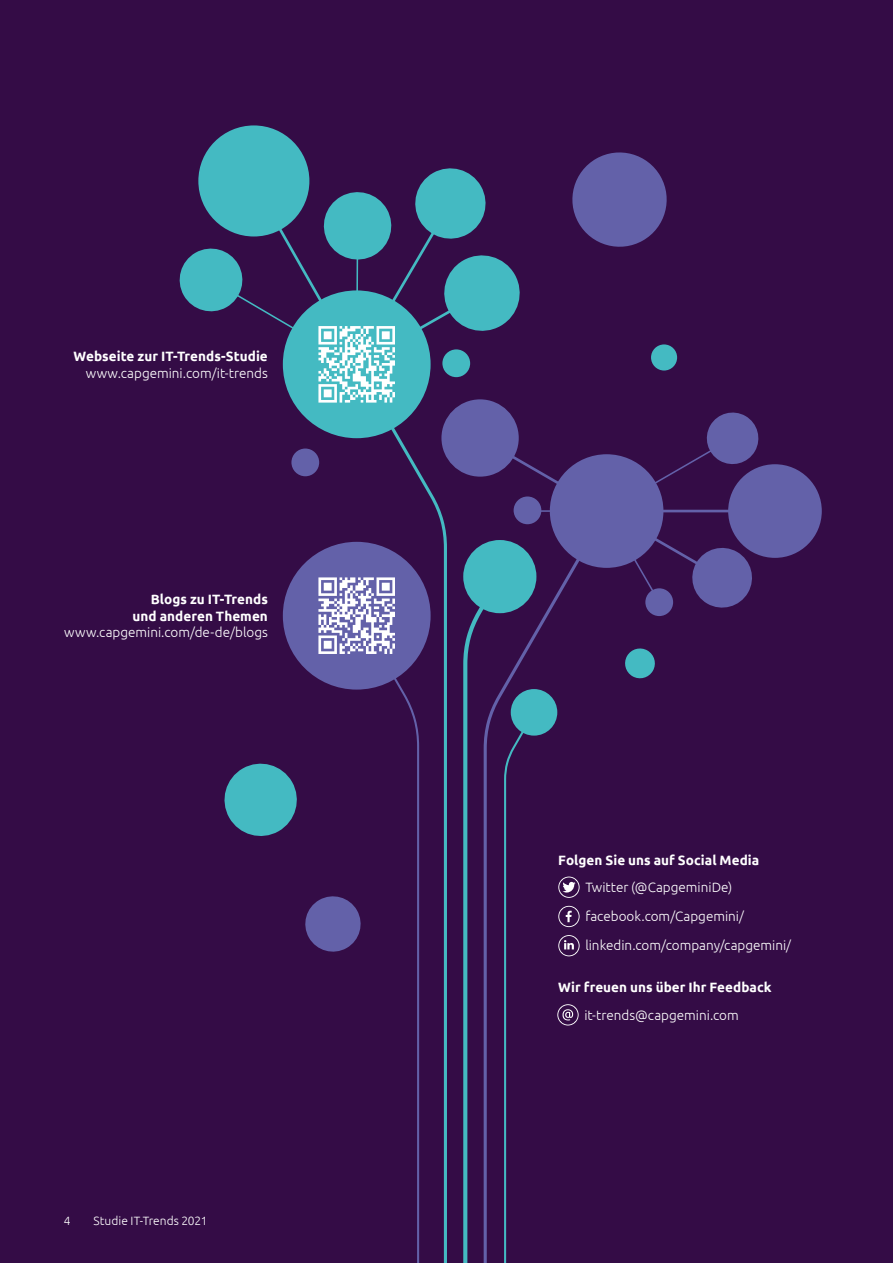
<style>
.page{position:relative;width:893px;height:1263px;background:#340c46}
.page>*{position:absolute;margin:0;border:0;box-sizing:border-box;transform-origin:0 0}
.t1{font:300 13.5px/29.2px "Ubuntu";color:#fff}
.t2{font:700 13.5px/16.5px "Ubuntu";letter-spacing:.005em;color:#fff;text-align:right}
.t3{font:300 12px "Ubuntu";letter-spacing:.005em;color:#fff}
</style>
<div class="page">
<svg style="left:330px;top:405px;width:117px;height:858px"></svg>
<svg style="left:338px;top:657px;width:81px;height:606px"></svg>
<div style="left:651px;top:344px;width:26px;height:26px;background:#44bac2;border-radius:50%"></div>
<svg style="left:572px;top:152px;width:95px;height:95px"></svg>
<div style="left:283px;top:290px;width:148px;height:148px;background:#44bac2;border-radius:50%"></div>
<div style="left:283px;top:542px;width:148px;height:148px;background:#6361a9;border-radius:50%"></div>
<div style="left:198px;top:125px;width:111px;height:111px;background:#44bac2;border-radius:50%"></div>
<div style="left:441px;top:399px;width:78px;height:78px;background:#6361a9;border-radius:50%"></div>
<div style="left:728px;top:464px;width:94px;height:94px;background:#6361a9;border-radius:50%"></div>
<svg style="left:179px;top:163px;width:341px;height:240px"></svg>
<svg style="left:318px;top:577px;width:77px;height:77px"></svg>
<svg style="left:224px;top:763px;width:73px;height:73px"></svg>
<svg style="left:305px;top:892px;width:59px;height:63px"></svg>
<div style="left:291px;top:448px;width:28px;height:28px;background:#6361a9;border-radius:50%"></div>
<svg style="left:463px;top:409px;width:320px;height:854px"></svg>
<p class="t2" style="left:74px;top:348px;width:196px">Webseite zur IT-Trends-Studie</p>
<p class="t1" style="left:86px;top:358px;width:184px">www.capgemini.com/it-trends</p>
<p class="t2" style="left:133px;top:591px;width:137px">Blogs zu IT-Trends und anderen Themen</p>
<p class="t1" style="left:64px;top:618px;width:205px">www.capgemini.com/de-de/blogs</p>
<p class="t3" style="left:64px;top:1213px;width:8px">4</p>
<p class="t3" style="left:94px;top:1213px;width:116px">Studie IT-Trends 2021</p>
<p class="t2" style="left:558px;top:851px;width:203px">Folgen Sie uns auf Social Media</p>
<p class="t1" style="left:585px;top:872px;width:207px">Twitter (@CapgeminiDe) facebook.com/Capgemini/ linkedin.com/company/capgemini/</p>
<p class="t2" style="left:558px;top:979px;width:215px">Wir freuen uns über Ihr Feedback</p>
<p class="t1" style="left:584px;top:1000px;width:156px">it-trends@capgemini.com</p>
</div>
